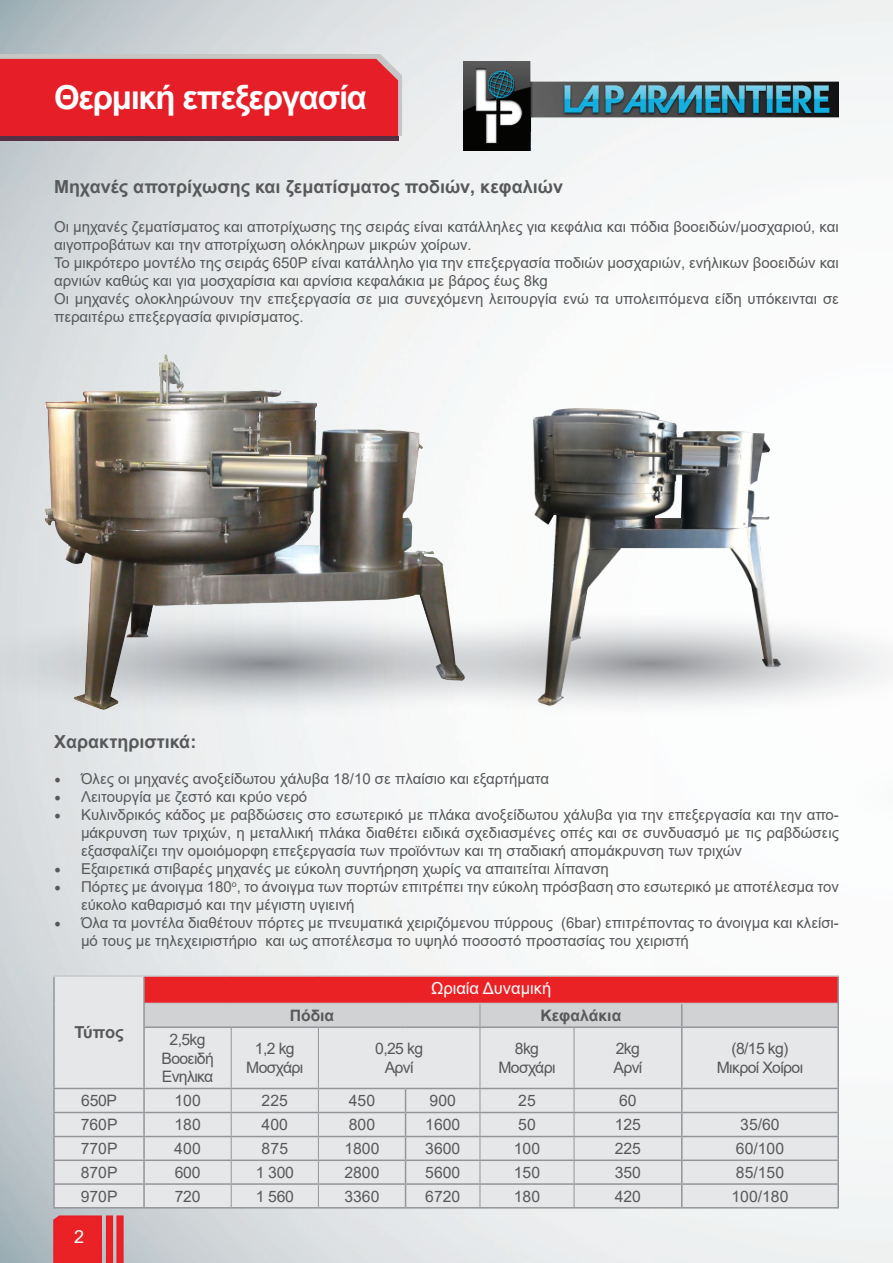
<style>
.page{position:relative;width:893px;height:1263px;background:#fff}
.page>*{position:absolute;margin:0;border:0;box-sizing:border-box;transform-origin:0 0}
.t1{font:700 33px "Arial";letter-spacing:-.04em;color:#fff}
.t2{font:700 18px "Arial";color:#57585a}
.t3{font:18px "Arial";color:#fff}
.t4{font:16.5px "Arial";color:#fff}
.t5{font:700 16.5px "Arial";letter-spacing:-.015em;color:#57585a}
.t6{font:15.75px/18.9px "Arial";color:#57585a}
.t7{font:15.75px/18.9px "Arial";letter-spacing:-.04em;color:#57585a}
.t8{font:700 15.75px "Arial";color:#57585a}
.t9{font:15px/18px "Arial";color:#57585a}
.s1{font-family:"Minion Pro";font-size:18px}
</style>
<div class="page">
<img style="left:0;top:29px;width:654px;height:554px">
<div style="left:0;top:136px;width:398px;height:5px;background:#563143"></div>
<svg style="left:0;top:54px;width:402px;height:82px;background:#e32a34"></svg>
<svg style="left:52px;top:1215px;width:72px;height:48px;background:#e2373b"></svg>
<hr style="left:837px;top:977px;width:2px;height:26px;background:#939598">
<hr style="left:837px;top:1003px;width:2px;height:23px;background:#939598">
<hr style="left:682px;top:1026px;width:157px;height:2px;background:#939598">
<hr style="left:837px;top:1028px;width:2px;height:60px;background:#939598">
<hr style="left:53px;top:1088px;width:91px;height:1px;background:#939598">
<hr style="left:682px;top:1088px;width:157px;height:1px;background:#939598">
<hr style="left:837px;top:1089px;width:2px;height:23px;background:#939598">
<hr style="left:53px;top:1112px;width:91px;height:1px;background:#939598">
<hr style="left:682px;top:1112px;width:157px;height:1px;background:#939598">
<hr style="left:837px;top:1113px;width:2px;height:23px;background:#939598">
<hr style="left:53px;top:1136px;width:91px;height:1px;background:#939598">
<hr style="left:682px;top:1136px;width:157px;height:1px;background:#939598">
<hr style="left:837px;top:1137px;width:2px;height:22px;background:#939598">
<hr style="left:53px;top:1159px;width:91px;height:2px;background:#939598">
<hr style="left:682px;top:1159px;width:157px;height:2px;background:#939598">
<hr style="left:837px;top:1161px;width:2px;height:22px;background:#939598">
<hr style="left:53px;top:1183px;width:91px;height:2px;background:#939598">
<hr style="left:682px;top:1183px;width:157px;height:2px;background:#939598">
<hr style="left:837px;top:1185px;width:2px;height:22px;background:#939598">
<hr style="left:53px;top:1207px;width:91px;height:1px;background:#939598">
<hr style="left:682px;top:1207px;width:157px;height:1px;background:#939598">
<svg style="left:54px;top:977px;width:784px;height:231px;background:#e0cdcf"></svg>
<hr style="left:53px;top:977px;width:2px;height:26px;background:#939598">
<hr style="left:53px;top:1003px;width:2px;height:24px;background:#939598">
<hr style="left:53px;top:1027px;width:2px;height:61px;background:#939598">
<hr style="left:53px;top:1089px;width:2px;height:23px;background:#939598">
<hr style="left:53px;top:1113px;width:2px;height:23px;background:#939598">
<hr style="left:53px;top:1137px;width:2px;height:22px;background:#939598">
<hr style="left:53px;top:1161px;width:2px;height:22px;background:#939598">
<hr style="left:53px;top:1185px;width:2px;height:22px;background:#939598">
<hr style="left:53px;top:975px;width:91px;height:2px;background:#c7c8ca">
<hr style="left:144px;top:975px;width:87px;height:2px;background:#c7c8ca">
<hr style="left:231px;top:975px;width:87px;height:2px;background:#c7c8ca">
<hr style="left:318px;top:975px;width:88px;height:2px;background:#c7c8ca">
<hr style="left:406px;top:975px;width:74px;height:2px;background:#c7c8ca">
<hr style="left:480px;top:975px;width:94px;height:2px;background:#c7c8ca">
<hr style="left:574px;top:975px;width:108px;height:2px;background:#c7c8ca">
<hr style="left:682px;top:975px;width:157px;height:2px;background:#c7c8ca">
<hr style="left:145px;top:1003px;width:86px;height:1px;background:#c7c8ca">
<hr style="left:231px;top:1003px;width:87px;height:1px;background:#c7c8ca">
<hr style="left:318px;top:1003px;width:88px;height:1px;background:#c7c8ca">
<hr style="left:406px;top:1003px;width:74px;height:1px;background:#c7c8ca">
<hr style="left:480px;top:1003px;width:94px;height:1px;background:#c7c8ca">
<hr style="left:574px;top:1003px;width:108px;height:1px;background:#c7c8ca">
<hr style="left:682px;top:1003px;width:155px;height:1px;background:#c7c8ca">
<img style="left:463px;top:61px;width:376px;height:90px">
<img style="left:45px;top:353px;width:427px;height:230px">
<img style="left:507px;top:386px;width:289px;height:197px">
<img style="left:0;top:583px;width:317px;height:162px">
<img style="left:317px;top:583px;width:576px;height:162px">
<img style="left:827px;top:732px;width:66px;height:89px">
<p class="t1" style="left:54px;top:74px;width:315px">Θερμική επεξεργασία</p>
<p class="t2" style="left:54px;top:174px;width:511px">Μηχανές αποτρίχωσης και ζεματίσματος ποδιών, κεφαλιών</p>
<p class="t9" style="left:54px;top:218px;width:786px">Οι μηχανές ζεματίσματος και αποτρίχωσης της σειράς είναι κατάλληλες για κεφάλια και πόδια βοοειδών/μοσχαριού, και αιγοπροβάτων και την αποτρίχωση ολόκληρων μικρών χοίρων.</p>
<p class="t9" style="left:54px;top:254px;width:786px">Το μικρότερο μοντέλο της σειράς 650P είναι κατάλληλο για την επεξεργασία ποδιών μοσχαριών, ενήλικων βοοειδών και αρνιών καθώς και για μοσχαρίσια και αρνίσια κεφαλάκια με βάρος έως 8kg</p>
<p class="t9" style="left:54px;top:290px;width:786px">Οι μηχανές ολοκληρώνουν την επεξεργασία σε μια συνεχόμενη λειτουργία ενώ τα υπολειπόμενα είδη υπόκεινται σε περαιτέρω επεξεργασία φινιρίσματος.</p>
<p class="t2" style="left:54px;top:729px;width:144px">Χαρακτηριστικά:</p>
<p class="t9" style="left:54px;top:770px;width:497px"><span class="s1">•</span> Όλες οι μηχανές ανοξείδωτου χάλυβα 18/10 σε πλαίσιο και εξαρτήματα</p>
<p class="t9" style="left:54px;top:788px;width:255px"><span class="s1">•</span> Λειτουργία με ζεστό και κρύο νερό</p>
<p class="t9" style="left:81px;top:806px;width:759px;text-align:justify;text-indent:-27px"><span class="s1">•</span> Κυλινδρικός κάδος με ραβδώσεις στο εσωτερικό με πλάκα ανοξείδωτου χάλυβα για την επεξεργασία και την απο&shy;μάκρυνση των τριχών, η μεταλλική πλάκα διαθέτει ειδικά σχεδιασμένες οπές και σε συνδυασμό με τις ραβδώσεις εξασφαλίζει την ομοιόμορφη επεξεργασία των προϊόντων και τη σταδιακή απομάκρυνση των τριχών</p>
<p class="t9" style="left:54px;top:860px;width:556px"><span class="s1">•</span> Εξαιρετικά στιβαρές μηχανές με εύκολη συντήρηση χωρίς να απαιτείται λίπανση</p>
<p class="t9" style="left:81px;top:878px;width:759px;text-indent:-27px"><span class="s1">•</span> Πόρτες με άνοιγμα 180<sup>ο</sup>, το άνοιγμα των πορτών επιτρέπει την εύκολη πρόσβαση στο εσωτερικό με αποτέλεσμα τον εύκολο καθαρισμό και την μέγιστη υγιεινή</p>
<p class="t9" style="left:81px;top:914px;width:759px;text-indent:-27px"><span class="s1">•</span> Όλα τα μοντέλα διαθέτουν πόρτες με πνευματικά χειριζόμενου πύρρους (6bar) επιτρέποντας το άνοιγμα και κλείσι&shy;μό τους με τηλεχειριστήριο και ως αποτέλεσμα το υψηλό ποσοστό προστασίας του χειριστή</p>
<p class="t4" style="left:431px;top:977px;width:122px">Ωριαία Δυναμική</p>
<p class="t5" style="left:74px;top:1021px;width:51px">Τύπος</p>
<p class="t6" style="left:170px;top:1029px;width:38px">2,5kg</p>
<p class="t7" style="left:161px;top:1048px;width:54px">Βοοειδή<br>Ενηλικα</p>
<p class="t8" style="left:290px;top:1004px;width:46px">Πόδια</p>
<p class="t8" style="left:540px;top:1004px;width:82px">Κεφαλάκια</p>
<p class="t6" style="left:255px;top:1039px;width:41px">1,2 kg</p>
<p class="t7" style="left:246px;top:1058px;width:59px">Μοσχάρι</p>
<p class="t6" style="left:375px;top:1039px;width:49px">0,25 kg</p>
<p class="t6" style="left:385px;top:1058px;width:30px">Αρνί</p>
<p class="t6" style="left:515px;top:1039px;width:26px">8kg</p>
<p class="t7" style="left:498px;top:1058px;width:59px">Μοσχάρι</p>
<p class="t6" style="left:613px;top:1039px;width:30px">2kg<br>Αρνί</p>
<p class="t6" style="left:731px;top:1039px;width:59px">(8/15 kg)</p>
<p class="t7" style="left:717px;top:1058px;width:88px">Μικροί Χοίροι</p>
<p class="t6" style="left:81px;top:1091px;width:37px">650P</p>
<p class="t6" style="left:174px;top:1091px;width:28px">100</p>
<p class="t6" style="left:262px;top:1091px;width:28px">225</p>
<p class="t6" style="left:349px;top:1091px;width:28px">450</p>
<p class="t6" style="left:430px;top:1091px;width:28px">900</p>
<p class="t6" style="left:518px;top:1091px;width:19px">25</p>
<p class="t6" style="left:619px;top:1091px;width:19px">60</p>
<p class="t6" style="left:81px;top:1115px;width:38px">760P</p>
<p class="t6" style="left:174px;top:1115px;width:28px">180</p>
<p class="t6" style="left:262px;top:1115px;width:28px">400</p>
<p class="t6" style="left:349px;top:1115px;width:28px">800</p>
<p class="t6" style="left:425px;top:1115px;width:37px">1600</p>
<p class="t6" style="left:518px;top:1115px;width:19px">50</p>
<p class="t6" style="left:615px;top:1115px;width:28px">125</p>
<p class="t6" style="left:740px;top:1115px;width:41px">35/60</p>
<p class="t6" style="left:81px;top:1139px;width:38px">770P</p>
<p class="t6" style="left:174px;top:1139px;width:28px">400</p>
<p class="t6" style="left:261px;top:1139px;width:28px">875</p>
<p class="t6" style="left:344px;top:1139px;width:37px">1800</p>
<p class="t6" style="left:425px;top:1139px;width:37px">3600</p>
<p class="t6" style="left:514px;top:1139px;width:28px">100</p>
<p class="t6" style="left:615px;top:1139px;width:28px">225</p>
<p class="t6" style="left:736px;top:1139px;width:50px">60/100</p>
<p class="t6" style="left:81px;top:1163px;width:38px">870P</p>
<p class="t6" style="left:175px;top:1163px;width:27px">600</p>
<p class="t6" style="left:256px;top:1163px;width:40px">1 300</p>
<p class="t6" style="left:344px;top:1163px;width:37px">2800</p>
<p class="t6" style="left:425px;top:1163px;width:37px">5600</p>
<p class="t6" style="left:514px;top:1163px;width:28px">150</p>
<p class="t6" style="left:615px;top:1163px;width:28px">350</p>
<p class="t6" style="left:736px;top:1163px;width:50px">85/150</p>
<p class="t6" style="left:81px;top:1186px;width:38px">970P</p>
<p class="t6" style="left:175px;top:1186px;width:27px">720</p>
<p class="t6" style="left:256px;top:1186px;width:40px">1 560</p>
<p class="t6" style="left:344px;top:1186px;width:37px">3360</p>
<p class="t6" style="left:425px;top:1186px;width:37px">6720</p>
<p class="t6" style="left:514px;top:1186px;width:28px">180</p>
<p class="t6" style="left:615px;top:1186px;width:28px">420</p>
<p class="t6" style="left:731px;top:1186px;width:58px">100/180</p>
<p class="t3" style="left:74px;top:1224px;width:12px">2</p>
</div>
